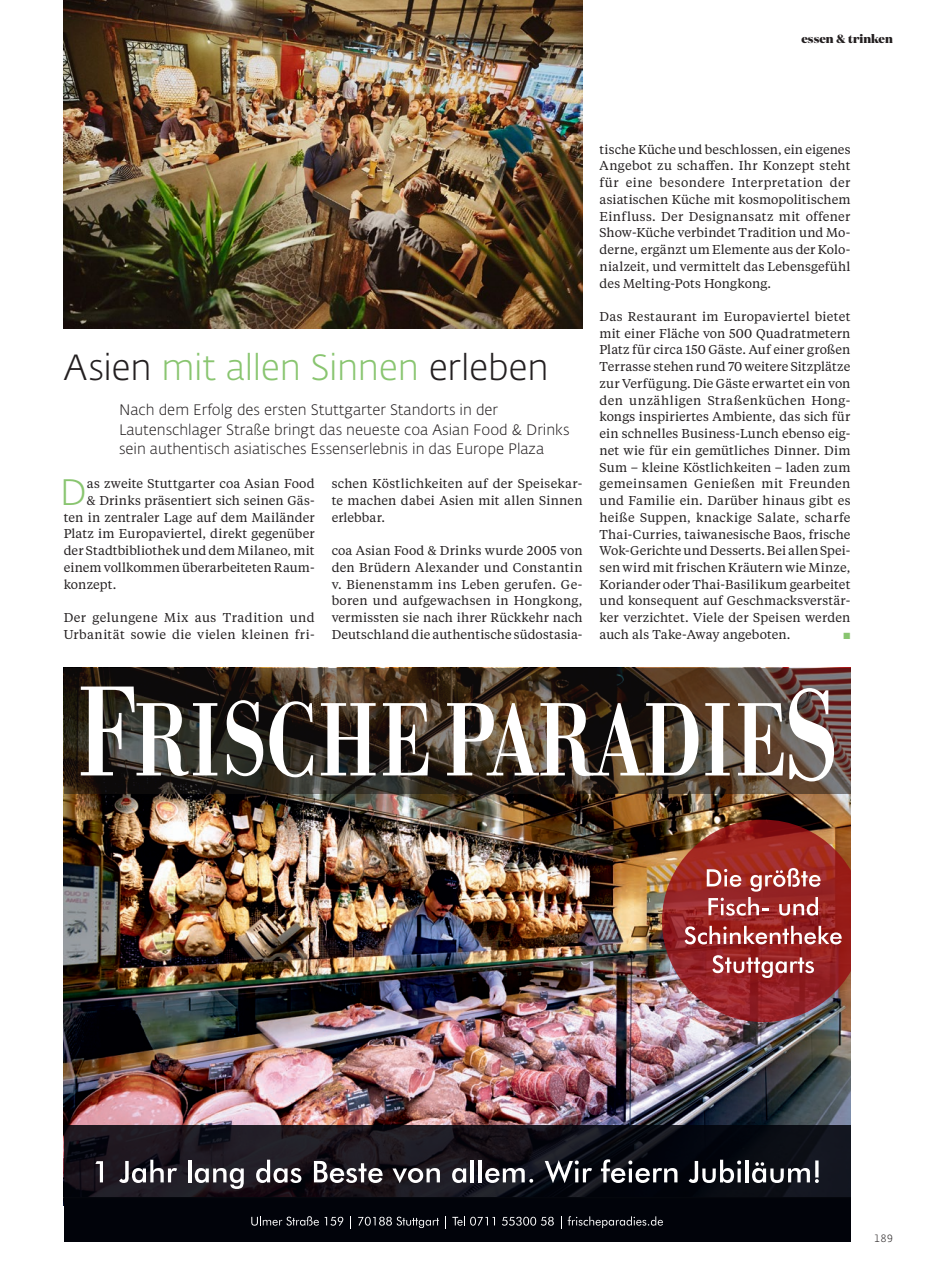
<style>
.page{position:relative;width:927px;height:1276px;background:#fff}
.page>*{position:absolute;margin:0;border:0;box-sizing:border-box;transform-origin:0 0}
.t1{font:300 36.45px "Fedra Sans Alt Std";color:#89c570}
.t2{font:300 36px "Fedra Sans Alt Std";letter-spacing:-.01em;color:#89c570}
.t3{font:300 15px/19.5px "Fedra Sans Alt Std";color:#231f20}
.t4{font:12.75px/16.8px "Tiempos Text";letter-spacing:.01em;color:#231f20;text-align:justify}
.t5{font:12.75px/16.8px "Tiempos Text";letter-spacing:.03em;color:#231f20}
.t6{font:800 12px "Domaine Display";color:#231f20}
.t7{font:300 10.5px "Fedra Sans Alt Std";color:#231f20}
.t8{font:9px "Zapf Dingbats ITC";color:#89c570}
.s1{color:#231f20}
</style>
<div class="page">
<img style="left:64px;top:0;width:519px;height:329px">
<img style="left:64px;top:793px;width:786px;height:332px">
<div style="left:64px;top:1125px;width:786px;height:117px;background:#02040b;opacity:.86"></div>
<div style="left:64px;top:668px;width:786px;height:125px;background:#191513;opacity:.5"></div>
<div style="left:64px;top:1197px;width:786px;height:45px;background:#01030a"></div>
<svg style="left:447px;top:703px;width:251px;height:73px"></svg>
<svg style="left:705px;top:703px;width:25px;height:72px"></svg>
<svg style="left:738px;top:688px;width:96px;height:93px"></svg>
<svg style="left:81px;top:686px;width:136px;height:90px"></svg>
<svg style="left:227px;top:700px;width:36px;height:76px"></svg>
<svg style="left:269px;top:701px;width:44px;height:76px"></svg>
<svg style="left:321px;top:703px;width:55px;height:72px"></svg>
<svg style="left:383px;top:703px;width:46px;height:72px"></svg>
<svg style="left:95px;top:1161px;width:8px;height:21px"></svg>
<svg style="left:119px;top:1159px;width:58px;height:24px"></svg>
<hr style="left:188px;top:1159px;width:3px;height:23px;background:#fff">
<svg style="left:195px;top:1168px;width:49px;height:21px"></svg>
<svg style="left:256px;top:1159px;width:45px;height:24px"></svg>
<svg style="left:314px;top:1161px;width:69px;height:22px"></svg>
<svg style="left:392px;top:1168px;width:48px;height:15px"></svg>
<svg style="left:452px;top:1168px;width:14px;height:15px"></svg>
<hr style="left:471px;top:1159px;width:3px;height:23px;background:#fff">
<hr style="left:478px;top:1159px;width:4px;height:23px;background:#fff">
<svg style="left:485px;top:1168px;width:48px;height:15px"></svg>
<svg style="left:545px;top:1160px;width:47px;height:23px"></svg>
<svg style="left:601px;top:1159px;width:76px;height:24px"></svg>
<svg style="left:689px;top:1159px;width:52px;height:24px"></svg>
<hr style="left:745px;top:1159px;width:4px;height:23px;background:#fff">
<svg style="left:752px;top:1160px;width:67px;height:23px"></svg>
<img style="left:662px;top:819px;width:188px;height:203px">
<p class="t6" style="left:801px;top:31px;width:93px">essen &amp; trinken</p>
<h2 class="t2" style="left:64px;top:346px;width:486px"><span class="s1">Asien</span> mit allen Sinnen <span class="s1">erleben</span></h2>
<p class="t3" style="left:119px;top:400px;width:452px">Nach dem Erfolg des ersten Stuttgarter Standorts in der<br>Lautenschlager Straße bringt das neueste coa Asian Food &amp; Drinks sein authentisch asiatisches Essenserlebnis in das Europe Plaza</p>
<p class="t4" style="left:332px;top:475px;width:252px">schen Köstlichkeiten auf der Speisekar&shy;te machen dabei Asien mit allen Sinnen erlebbar.</p>
<p class="t4" style="left:332px;top:542px;width:252px">coa Asian Food &amp; Drinks wurde 2005 von den Brüdern Alexander und Constantin v. Bienenstamm ins Leben gerufen. Ge&shy;boren und aufgewachsen in Hongkong, vermissten sie nach ihrer Rückkehr nach Deutschland die authentische südostasia-</p>
<h1 class="t1" style="left:60px;top:470px;width:29px">D</h1>
<p class="t4" style="left:87px;top:475px;width:229px">as zweite Stuttgarter coa Asian Food</p>
<p class="t4" style="left:87px;top:491px;width:229px">&amp; Drinks präsentiert sich seinen Gäs-</p>
<p class="t4" style="left:64px;top:508px;width:252px">ten in zentraler Lage auf dem Mailänder</p>
<p class="t4" style="left:64px;top:525px;width:252px">Platz im Europaviertel, direkt gegenüber</p>
<p class="t4" style="left:64px;top:542px;width:252px">der Stadtbibliothek und dem Milaneo, mit</p>
<p class="t4" style="left:64px;top:558px;width:252px">einem vollkommen überarbeiteten Raum-</p>
<p class="t4" style="left:64px;top:575px;width:54px">konzept.</p>
<p class="t5" style="left:64px;top:608px;width:252px">Der gelungene Mix aus Tradition und<br>Urbanität sowie die vielen kleinen fri-</p>
<p class="t4" style="left:600px;top:140px;width:252px">tische Küche und beschlossen, ein eigenes Angebot zu schaffen. Ihr Konzept steht für eine besondere Interpretation der asiatischen Küche mit kosmopolitischem Einfluss. Der Designansatz mit offener Show-Küche verbindet Tradition und Mo&shy;derne, ergänzt um Elemente aus der Kolo&shy;nialzeit, und vermittelt das Lebensgefühl des Melting-Pots Hongkong.</p>
<p class="t4" style="left:600px;top:307px;width:252px">Das Restaurant im Europaviertel bietet mit einer Fläche von 500 Quadratmetern Platz für circa 150 Gäste. Auf einer großen Terrasse stehen rund 70 weitere Sitzplätze zur Verfügung. Die Gäste erwartet ein von den unzähligen Straßenküchen Hong&shy;kongs inspiriertes Ambiente, das sich für ein schnelles Business-Lunch ebenso eig&shy;net wie für ein gemütliches Dinner. Dim Sum – kleine Köstlichkeiten – laden zum gemeinsamen Genießen mit Freunden und Familie ein. Darüber hinaus gibt es heiße Suppen, knackige Salate, scharfe Thai-Curries, taiwanesische Baos, frische Wok-Gerichte und Desserts. Bei allen Spei&shy;sen wird mit frischen Kräutern wie Minze, Koriander oder Thai-Basilikum gearbeitet und konsequent auf Geschmacksverstär&shy;ker verzichtet. Viele der Speisen werden auch als Take-Away angeboten.</p>
<p class="t8" style="left:844px;top:631px;width:8px">■</p>
<p class="t7" style="left:874px;top:1232px;width:20px">189</p>
</div>
